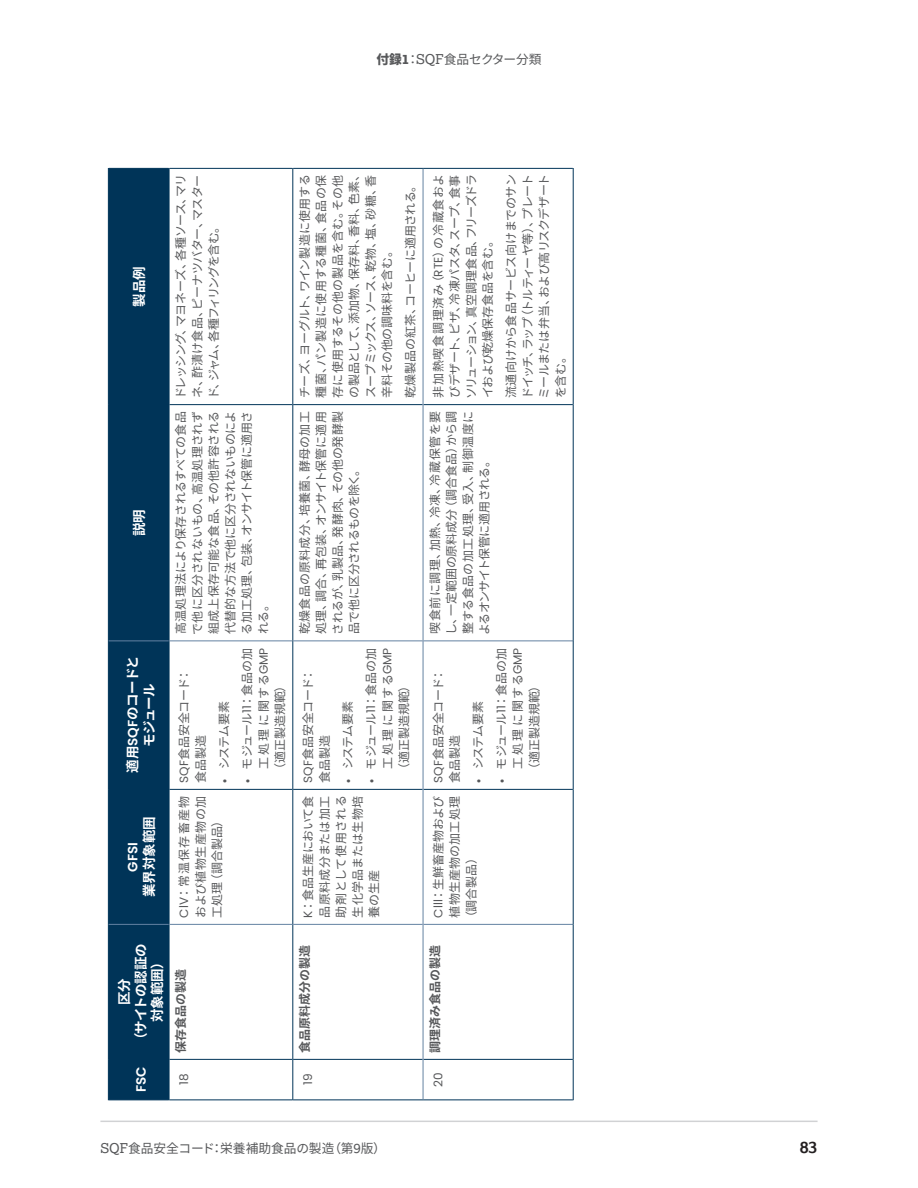
<style>
.page{position:relative;width:918px;height:1188px;background:#fff}
.page>*{position:absolute;margin:0;border:0;box-sizing:border-box;transform-origin:0 0}
.t1{font:700 16.5px "Lexia";color:#231f20}
.Table_H1{font:700 13.5px/16.5px "Noto Sans CJ Kjp";color:#fff}
.Table_H1-2{font:700 13.5px/16.5px "Noto Sans CJ Kjp";letter-spacing:-.04em;color:#fff;text-align:center}
.Table_H1-3{font:600 13.5px "Poppins";color:#fff}
.t2{font:12.75px "Noto Sans CJ Kjp";color:#57585a}
.Table_Text{font:12px/16.5px "Noto Sans CJ Kjp";letter-spacing:-.005em;color:#57585a;text-align:justify}
.Table_Text-2{font:12px "Noto Sans CJ Kjp";letter-spacing:.17em;color:#57585a}
.Table_Text-3{font:700 12px "Noto Sans CJ Kjp";color:#57585a}
.Table_Text-4{font:12px "Noto Sans CJ Kjp";letter-spacing:.02em;color:#57585a}
.Table_Text-5{font:12px "Poppins";color:#57585a}
.s1{font-weight:900}
.s2{font-family:"Lexia";font-weight:800;font-size:13.5px}
.s3{font-family:"Lexia";font-size:13.5px}
.s4{font-family:"Poppins";font-weight:600}
.s5{font-family:"Poppins"}
</style>
<div class="page">
<hr style="left:100px;top:1121px;width:718px;height:1px;background:#d1d2d4">
<div style="left:109px;top:169px;width:60px;height:931px;background:#003458"></div>
<hr style="left:108px;top:1059px;width:1px;height:41px;background:#003458">
<hr style="left:109px;top:1100px;width:60px;height:1px;background:#003458">
<hr style="left:108px;top:924px;width:1px;height:135px;background:#003458">
<hr style="left:109px;top:1059px;width:60px;height:1px;background:#003458">
<hr style="left:108px;top:789px;width:1px;height:135px;background:#003458">
<hr style="left:108px;top:641px;width:1px;height:148px;background:#003458">
<hr style="left:109px;top:789px;width:60px;height:1px;background:#003458">
<hr style="left:108px;top:405px;width:1px;height:236px;background:#003458">
<hr style="left:108px;top:168px;width:1px;height:237px;background:#003458">
<hr style="left:109px;top:404px;width:60px;height:1px;background:#003458">
<hr style="left:109px;top:168px;width:60px;height:1px;background:#003458">
<hr style="left:169px;top:1059px;width:1px;height:41px;background:#003458">
<hr style="left:169px;top:924px;width:1px;height:135px;background:#003458">
<hr style="left:169px;top:789px;width:1px;height:135px;background:#003458">
<hr style="left:169px;top:641px;width:1px;height:148px;background:#003458">
<hr style="left:169px;top:405px;width:1px;height:236px;background:#003458">
<hr style="left:169px;top:168px;width:1px;height:237px;background:#003458">
<hr style="left:109px;top:924px;width:60px;height:1px;background:#6482a2">
<hr style="left:109px;top:640px;width:60px;height:1px;background:#6482a2">
<hr style="left:169px;top:1100px;width:123px;height:1px;background:#003458">
<hr style="left:169px;top:1059px;width:123px;height:1px;background:#003458">
<hr style="left:169px;top:789px;width:123px;height:1px;background:#003458">
<hr style="left:169px;top:404px;width:123px;height:1px;background:#003458">
<hr style="left:169px;top:168px;width:123px;height:1px;background:#003458">
<hr style="left:292px;top:1059px;width:1px;height:41px;background:#003458">
<hr style="left:293px;top:1100px;width:130px;height:1px;background:#003458">
<hr style="left:292px;top:924px;width:1px;height:135px;background:#003458">
<hr style="left:293px;top:1059px;width:130px;height:1px;background:#003458">
<hr style="left:292px;top:789px;width:1px;height:135px;background:#003458">
<hr style="left:292px;top:641px;width:1px;height:148px;background:#003458">
<hr style="left:293px;top:789px;width:130px;height:1px;background:#003458">
<hr style="left:292px;top:405px;width:1px;height:236px;background:#003458">
<hr style="left:292px;top:168px;width:1px;height:237px;background:#003458">
<hr style="left:293px;top:404px;width:130px;height:1px;background:#003458">
<hr style="left:293px;top:168px;width:130px;height:1px;background:#003458">
<hr style="left:423px;top:1100px;width:150px;height:1px;background:#003458">
<hr style="left:423px;top:1059px;width:150px;height:1px;background:#003458">
<hr style="left:423px;top:789px;width:150px;height:1px;background:#003458">
<hr style="left:423px;top:404px;width:150px;height:1px;background:#003458">
<hr style="left:423px;top:168px;width:150px;height:1px;background:#003458">
<hr style="left:169px;top:924px;width:123px;height:1px;background:#6482a2">
<hr style="left:169px;top:640px;width:123px;height:1px;background:#6482a2">
<hr style="left:293px;top:924px;width:130px;height:1px;background:#6482a2">
<hr style="left:293px;top:640px;width:130px;height:1px;background:#6482a2">
<hr style="left:423px;top:1059px;width:1px;height:41px;background:#6482a2">
<hr style="left:423px;top:924px;width:1px;height:135px;background:#6482a2">
<hr style="left:423px;top:789px;width:1px;height:135px;background:#6482a2">
<hr style="left:423px;top:924px;width:150px;height:1px;background:#6482a2">
<hr style="left:423px;top:641px;width:1px;height:148px;background:#6482a2">
<hr style="left:423px;top:405px;width:1px;height:236px;background:#6482a2">
<hr style="left:423px;top:640px;width:150px;height:1px;background:#6482a2">
<hr style="left:423px;top:169px;width:1px;height:236px;background:#6482a2">
<hr style="left:573px;top:1059px;width:1px;height:41px;background:#003458">
<hr style="left:573px;top:924px;width:1px;height:135px;background:#003458">
<hr style="left:573px;top:789px;width:1px;height:135px;background:#003458">
<hr style="left:573px;top:641px;width:1px;height:148px;background:#003458">
<hr style="left:573px;top:405px;width:1px;height:236px;background:#003458">
<hr style="left:573px;top:168px;width:1px;height:237px;background:#003458">
<p class="t2" style="left:376px;top:52px;width:167px"><span class="s1">付録</span><span class="s2">1</span>：<span class="s3">SQF</span>食品セクター分類</p>
<p class="Table_H1" style="left:131px;top:307px;width:42px;rotate:-90deg">製品例</p>
<p class="Table_H1" style="left:131px;top:536px;width:28px;rotate:-90deg">説明</p>
<p class="Table_H1-2" style="left:125px;top:773px;width:119px;rotate:-90deg">適用<span class="s4">SQF</span>のコードとモジュール</p>
<p class="Table_H1" style="left:125px;top:897px;width:82px;text-align:center;rotate:-90deg"><span class="s4">GFSI<br></span>業界対象範囲</p>
<p class="Table_H1" style="left:133px;top:1022px;width:80px;text-indent:-24px;rotate:-90deg">（サイトの認証の対象範囲）</p>
<p class="Table_H1" style="left:116px;top:1005px;width:28px;rotate:-90deg">区分</p>
<p class="Table_H1-3" style="left:133px;top:1092px;width:27px;rotate:-90deg">FSC</p>
<p class="Table_Text" style="left:173px;top:399px;width:227px;rotate:-90deg">ドレッシング、マヨネーズ、各種ソース、マリネ、酢漬け食品、ピーナツバター、マスタード、ジャム、各種フィリングを含む。</p>
<p class="Table_Text" style="left:173px;top:635px;width:226px;rotate:-90deg">高温処理法により保存されるすべての食品で他に区分されないもの、高温処理されず組成上保存可能な食品、その他許容される代替的な方法で他に区分されないものによる加工処理、包装、オンサイト保管に適用される。</p>
<p class="Table_Text" style="left:176px;top:783px;width:115px;rotate:-90deg"><span class="s5">SQF</span>食品安全コード：食品製造</p>
<p class="Table_Text" style="left:216px;top:783px;width:83px;rotate:-90deg">• システム要素</p>
<p class="Table_Text" style="left:176px;top:918px;width:123px;rotate:-90deg"><span class="s5">ClV</span>：常温保存畜産物および植物生産物の加工処理（調合製品）</p>
<p class="Table_Text" style="left:239px;top:783px;width:136px;rotate:-90deg">• モジュール<span class="s5">11</span>：食品の加</p>
<p class="Table_Text-2" style="left:257px;top:769px;width:123px;rotate:-90deg">工処理に関する<span class="s5">GMP</span></p>
<p class="Table_Text" style="left:272px;top:775px;width:97px;rotate:-90deg">（適正製造規範）</p>
<p class="Table_Text-3" style="left:174px;top:1053px;width:85px;rotate:-90deg">保存食品の製造</p>
<p class="Table_Text-5" style="left:177px;top:1085px;width:13px;rotate:-90deg">18</p>
<p class="Table_Text" style="left:297px;top:398px;width:231px;text-align:left;rotate:-90deg">チーズ、ヨーグルト、ワイン製造に使用する種菌、パン製造に使用する種菌、食品の保存に使用するその他の製品を含む。その他の製品として、添加物、保存料、香料、色素、スープミックス、ソース、乾物、塩、砂糖、香辛料その他の調味料を含む。</p>
<p class="Table_Text" style="left:297px;top:635px;width:225px;rotate:-90deg">乾燥食品の原料成分、培養菌、酵母の加工処理、調合、再包装、オンサイト保管に適用されるが、乳製品、発酵肉、その他の発酵製品で他に区分されるものを除く。</p>
<p class="Table_Text" style="left:402px;top:398px;width:220px;rotate:-90deg">乾燥製品の紅茶、コーヒーに適用される。</p>
<p class="Table_Text" style="left:300px;top:783px;width:115px;rotate:-90deg"><span class="s5">SQF</span>食品安全コード：食品製造</p>
<p class="Table_Text" style="left:340px;top:783px;width:83px;rotate:-90deg">• システム要素</p>
<p class="Table_Text" style="left:363px;top:783px;width:136px;rotate:-90deg">• モジュール<span class="s5">11</span>：食品の加</p>
<p class="Table_Text-2" style="left:381px;top:769px;width:123px;rotate:-90deg">工処理に関する<span class="s5">GMP</span></p>
<p class="Table_Text" style="left:396px;top:775px;width:97px;rotate:-90deg">（適正製造規範）</p>
<p class="Table_Text" style="left:300px;top:918px;width:124px;rotate:-90deg"><span class="s5">K</span>：食品生産において食品原料成分または加工助剤として使用される生化学品または生物培養の生産</p>
<p class="Table_Text-3" style="left:298px;top:1053px;width:109px;rotate:-90deg">食品原料成分の製造</p>
<p class="Table_Text-5" style="left:301px;top:1085px;width:13px;rotate:-90deg">19</p>
<p class="Table_Text" style="left:430px;top:399px;width:226px;rotate:-90deg">非加熱喫食調理済み（<span class="s5">RTE</span>）の冷蔵食およびデザート、ピザ、冷凍パスタ、スープ、食事ソリューション、真空調理食品、フリーズドライおよび乾燥保存食品を含む。</p>
<p class="Table_Text" style="left:503px;top:399px;width:227px;rotate:-90deg">流通向けから食品サービス向けまでのサンドイッチ、ラップ（トルティーヤ等）、プレートミールまたは弁当、および高リスクデザートを含む。</p>
<p class="Table_Text" style="left:427px;top:635px;width:226px;rotate:-90deg">喫食前に調理、加熱、冷凍、冷蔵保管を要し、一定範囲の原料成分（調合食品）から調整する食品の加工処理、受入、制御温度によるオンサイト保管に適用される。</p>
<p class="Table_Text" style="left:430px;top:783px;width:115px;rotate:-90deg"><span class="s5">SQF</span>食品安全コード：食品製造</p>
<p class="Table_Text" style="left:470px;top:783px;width:83px;rotate:-90deg">• システム要素</p>
<p class="Table_Text" style="left:430px;top:918px;width:123px;rotate:-90deg"><span class="s5">Clll</span>：生鮮畜産物および</p>
<p class="Table_Text-4" style="left:448px;top:918px;width:123px;rotate:-90deg">植物生産物の加工処理</p>
<p class="Table_Text" style="left:463px;top:923px;width:73px;rotate:-90deg">（調合製品）</p>
<p class="Table_Text-3" style="left:428px;top:1053px;width:109px;rotate:-90deg">調理済み食品の製造</p>
<p class="Table_Text-5" style="left:431px;top:1087px;width:16px;rotate:-90deg">20</p>
<p class="Table_Text" style="left:493px;top:783px;width:136px;rotate:-90deg">• モジュール<span class="s5">11</span>：食品の加</p>
<p class="Table_Text-2" style="left:511px;top:769px;width:123px;rotate:-90deg">工処理に関する<span class="s5">GMP</span></p>
<p class="Table_Text" style="left:526px;top:775px;width:97px;rotate:-90deg">（適正製造規範）</p>
<p class="t2" style="left:100px;top:1142px;width:287px"><span class="s3">SQF</span>食品安全コード：栄養補助食品の製造（第<span class="s3">9</span>版）</p>
<h1 class="t1" style="left:800px;top:1137px;width:19px">83</h1>
</div>
